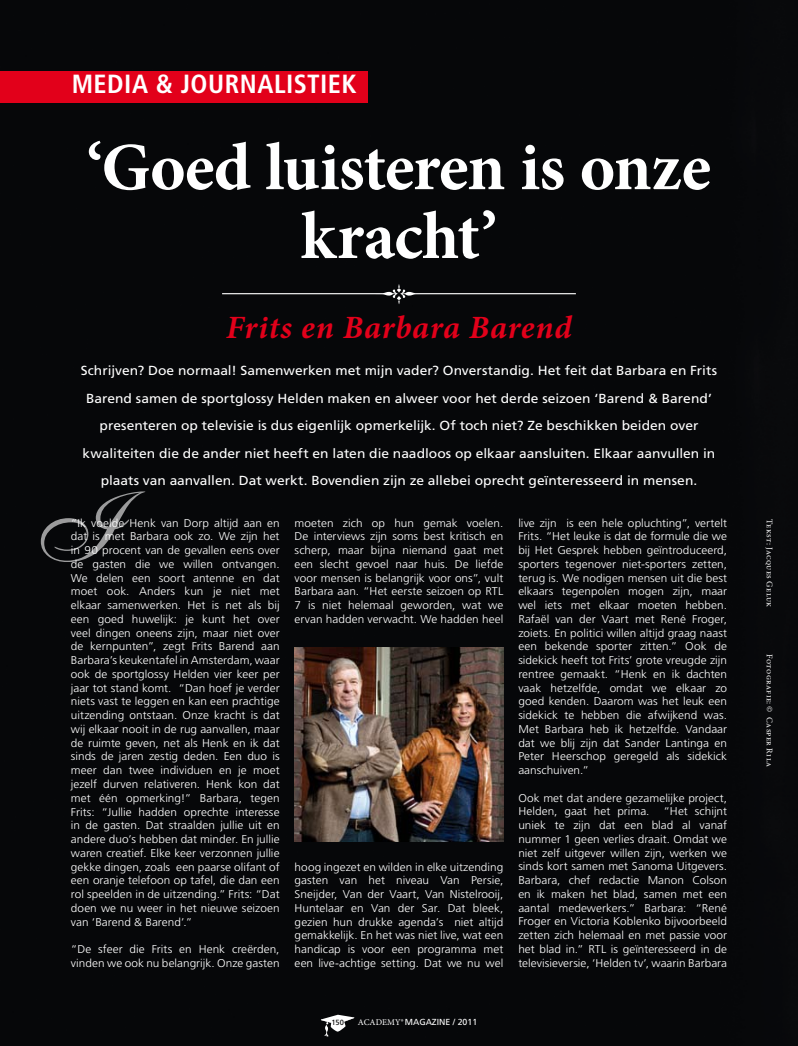
<style>
.page{position:relative;width:798px;height:1046px;background:#fff}
.page>*{position:absolute;margin:0;border:0;box-sizing:border-box;transform-origin:0 0}
.t1{font:100px "Shelley Allegro BT";color:#fff}
.t2{font:700 67.5px/68.8px "Minion Pro";letter-spacing:-.01em;color:#fff;text-align:center}
.t3{font:italic 700 32.5px "Minion Pro";letter-spacing:.025em;color:#e2001a}
.t4{font:700 condensed 26.25px "Frutiger";letter-spacing:.015em;color:#fff}
.t5{font:13.12px/27.5px "Frutiger";color:#fff;text-align:center;scale:1.05 1}
.t6{font:300 11.25px/13.8px "Frutiger";letter-spacing:.005em;color:#fff;text-align:justify;scale:1.05 1}
.t7{font:8.75px "Minion Pro";letter-spacing:.04em;color:#fff}
.t8{font:8.75px "Frutiger";color:#fff}
.t9{font:7.5px "Frutiger";color:#000}
.s1{font-family:"Minion Pro"}
</style>
<div class="page">
<div style="left:0;top:0;width:797px;height:1045px;background:#060709"></div>
<svg style="left:321px;top:1014px;width:33px;height:22px"></svg>
<svg style="left:222px;top:284px;width:353px;height:20px;background:#161719"></svg>
<div style="left:0;top:71px;width:367px;height:31px;background:#e2001a"></div>
<img style="left:294px;top:647px;width:209px;height:194px">
<h3 class="t4" style="left:72px;top:69px;width:286px">MEDIA &amp; JOURNALISTIEK</h3>
<h2 class="t2" style="left:87px;top:131px;width:625px">‘Goed luisteren is onze kracht’</h2>
<h3 class="t3" style="left:226px;top:307px;width:347px">Frits en Barbara Barend</h3>
<p class="t5" style="left:81px;top:358px;width:607px">Schrijven? Doe normaal! Samenwerken met mijn vader? Onverstandig. Het feit dat Barbara en Frits Barend samen de sportglossy Helden maken en alweer voor het derde seizoen ‘Barend &amp; Barend’ presenteren op televisie is dus eigenlijk opmerkelijk. Of toch niet? Ze beschikken beiden over kwaliteiten die de ander niet heeft en laten die naadloos op elkaar aansluiten. Elkaar aanvullen in plaats van aanvallen. Dat werkt. Bovendien zijn ze allebei oprecht geïnteresseerd in mensen.</p>
<h1 class="t1" style="left:28px;top:491px;width:88px">I</h1>
<p class="t6" style="left:71px;top:516px;width:200px">“Ik voelde Henk van Dorp altijd aan en dat is met Barbara ook zo. We zijn het in 90 procent van de gevallen eens over de gasten die we willen ontvangen.<br>We delen een soort antenne en dat moet ook. Anders kun je niet met elkaar samenwerken. Het is net als bij een goed huwelijk: je kunt het over veel dingen oneens zijn, maar niet over de kernpunten”, zegt Frits Barend aan Barbara’s keukentafel in Amsterdam, waar ook de sportglossy Helden vier keer per jaar tot stand komt. “Dan hoef je verder niets vast te leggen en kan een prachtige uitzending ontstaan. Onze kracht is dat wij elkaar nooit in de rug aanvallen, maar de ruimte geven, net als Henk en ik dat sinds de jaren zestig deden. Een duo is meer dan twee individuen en je moet jezelf durven relativeren. Henk kon dat met één opmerking!” Barbara, tegen Frits: “Jullie hadden oprechte interesse in de gasten. Dat straalden jullie uit en andere duo’s hebben dat minder. En jullie waren creatief. Elke keer verzonnen jullie gekke dingen, zoals een paarse olifant of een oranje telefoon op tafel, die dan een rol speelden in de uitzending.” Frits: “Dat doen we nu weer in het nieuwe seizoen van ‘Barend &amp; Barend’.”</p>
<p class="t6" style="left:71px;top:942px;width:200px">“De sfeer die Frits en Henk creërden, vinden we ook nu belangrijk. Onze gasten</p>
<p class="t6" style="left:294px;top:516px;width:200px">moeten zich op hun gemak voelen.<br>De interviews zijn soms best kritisch en scherp, maar bijna niemand gaat met een slecht gevoel naar huis. De liefde voor mensen is belangrijk voor ons”, vult Barbara aan. “Het eerste seizoen op RTL 7 is niet helemaal geworden, wat we ervan hadden verwacht. We hadden heel</p>
<p class="t6" style="left:294px;top:860px;width:200px">hoog ingezet en wilden in elke uitzending gasten van het niveau Van Persie, Sneijder, Van der Vaart, Van Nistelrooij, Huntelaar en Van der Sar. Dat bleek, gezien hun drukke agenda’s niet altijd gemakkelijk. En het was niet live, wat een handicap is voor een programma met een live-achtige setting. Dat we nu wel</p>
<p class="t6" style="left:518px;top:516px;width:200px">live zijn is een hele opluchting”, vertelt Frits. “Het leuke is dat de formule die we bij Het Gesprek hebben geïntroduceerd, sporters tegenover niet-sporters zetten, terug is. We nodigen mensen uit die best elkaars tegenpolen mogen zijn, maar wel iets met elkaar moeten hebben.<br>Rafaël van der Vaart met René Froger, zoiets. En politici willen altijd graag naast een bekende sporter zitten.” Ook de sidekick heeft tot Frits’ grote vreugde zijn rentree gemaakt. “Henk en ik dachten vaak hetzelfde, omdat we elkaar zo goed kenden. Daarom was het leuk een sidekick te hebben die afwijkend was.<br>Met Barbara heb ik hetzelfde. Vandaar dat we blij zijn dat Sander Lantinga en Peter Heerschop geregeld als sidekick aanschuiven.”</p>
<p class="t6" style="left:518px;top:791px;width:200px">Ook met dat andere gezamelijke project, Helden, gaat het prima. “Het schijnt uniek te zijn dat een blad al vanaf nummer 1 geen verlies draait. Omdat we niet zelf uitgever willen zijn, werken we sinds kort samen met Sanoma Uitgevers.<br>Barbara, chef redactie Manon Colson en ik maken het blad, samen met een aantal medewerkers.” Barbara: “René Froger en Victoria Koblenko bijvoorbeeld zetten zich helemaal en met passie voor het blad in.” RTL is geïnteresseerd in de televisieversie, ‘Helden tv’, waarin Barbara</p>
<p class="t9" style="left:331px;top:1018px;width:14px">150</p>
<p class="t8" style="left:358px;top:1017px;width:121px"><span class="s1">ACADEMY®</span>MAGAZINE / 2011</p>
<p class="t7" style="left:772px;top:519px;width:90px;rotate:90deg">TEKST: JACQUES GELUK</p>
<p class="t7" style="left:772px;top:654px;width:114px;rotate:90deg">FOTOGRAFIE: © CASPER RILA</p>
</div>
